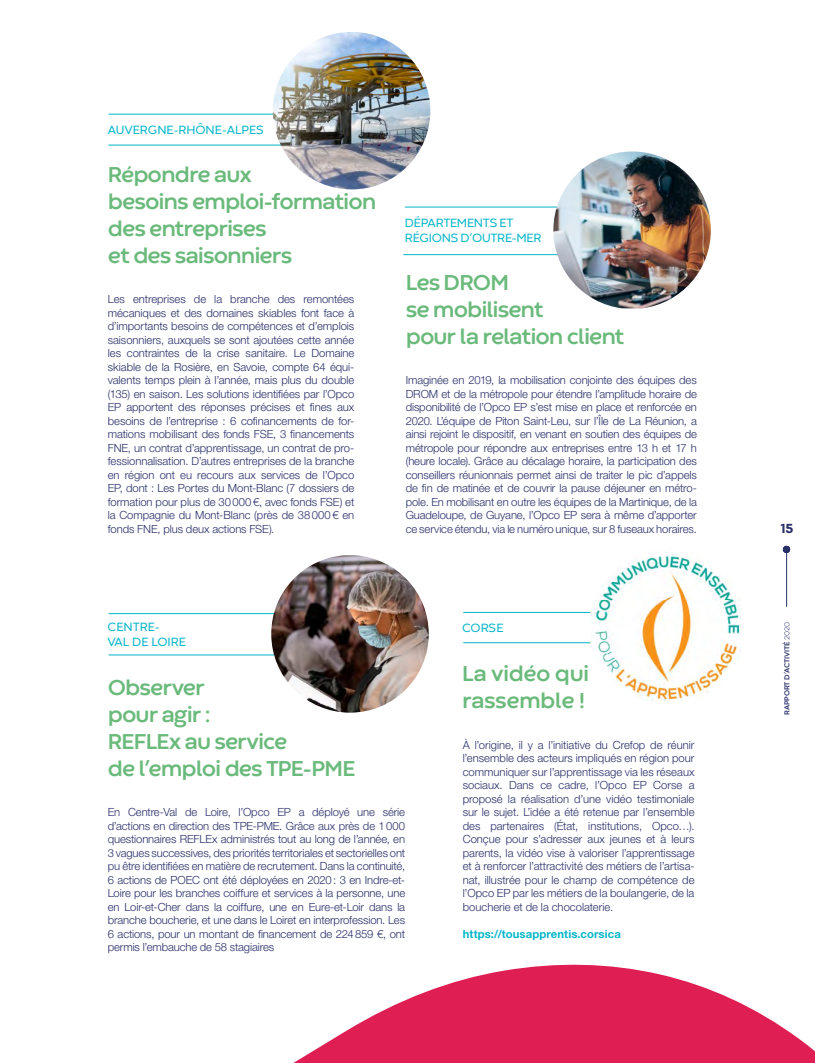
<style>
.page{position:relative;width:815px;height:1063px;background:#fff}
.page>*{position:absolute;margin:0;border:0;box-sizing:border-box;transform-origin:0 0}
.t1{font:700 22.5px/27px "Codec Warm";letter-spacing:-.04em;color:#6aba7b}
.t2{font:700 22.5px/27px "Codec Warm";letter-spacing:-.02em;color:#6aba7b}
.t3{font:800 13.75px "Codec Warm";color:#292f69}
.t4{font:12.5px/15px "Codec Warm";letter-spacing:-.005em;color:#00b5c8}
.t5{font:300 11.25px/13.5px "Helvetica Neue LT Std";letter-spacing:-.005em;color:#292f69;text-align:justify}
.t6{font:700 11.25px "Helvetica Neue LT Std";letter-spacing:.01em;color:#00b5c8}
.t7{font:700 7.5px "Codec Warm";letter-spacing:-.01em;color:#292f69}
.s1{font-weight:300}
</style>
<div class="page">
<svg style="left:293px;top:964px;width:522px;height:99px;fill:#df1f54"></svg>
<div style="left:783px;top:546px;width:7px;height:7px;background:#292f69;border-radius:50%"></div>
<hr style="left:786px;top:550px;width:1px;height:57px;background:#292f69">
<hr style="left:405px;top:207px;width:208px;height:1px;background:#00b5c8">
<hr style="left:463px;top:612px;width:247px;height:1px;background:#00b5c8">
<hr style="left:463px;top:642px;width:247px;height:1px;background:#00b5c8">
<img style="left:589px;top:548px;width:157px;height:158px;border-radius:79px">
<hr style="left:403px;top:254px;width:200px;height:1px;background:#00b5c8">
<img style="left:553px;top:151px;width:158px;height:157px">
<hr style="left:108px;top:114px;width:226px;height:1px;background:#00b5c8">
<hr style="left:108px;top:145px;width:223px;height:1px;background:#00b5c8">
<img style="left:273px;top:32px;width:157px;height:157px;border-radius:79px">
<hr style="left:109px;top:613px;width:247px;height:1px;background:#00b5c8">
<hr style="left:109px;top:655px;width:247px;height:1px;background:#00b5c8">
<img style="left:271px;top:555px;width:158px;height:158px;border-radius:77px">
<p class="t4" style="left:108px;top:123px;width:158px">AUVERGNE-RHÔNE-ALPES</p>
<h1 class="t1" style="left:108px;top:162px;width:270px">Répondre aux<br>besoins emploi-formation des entreprises<br>et des saisonniers</h1>
<p class="t5" style="left:108px;top:292px;width:248px">Les entreprises de la branche des remontées mécaniques et des domaines skiables font face à d’importants besoins de compétences et d’emplois saisonniers, auxquels se sont ajoutées cette année les contraintes de la crise sanitaire. Le Domaine skiable de la Rosière, en Savoie, compte 64 équi&shy;valents temps plein à l’année, mais plus du double (135) en saison. Les solutions identifiées par l’Opco EP apportent des réponses précises et fines aux besoins de l’entreprise : 6 cofinancements de for&shy;mations mobilisant des fonds FSE, 3 financements FNE, un contrat d’apprentissage, un contrat de pro&shy;fessionnalisation. D’autres entreprises de la branche en région ont eu recours aux services de l’Opco EP, dont : Les Portes du Mont-Blanc (7 dossiers de formation pour plus de 30 000 €, avec fonds FSE) et la Compagnie du Mont-Blanc (près de 38 000 € en fonds FNE, plus deux actions FSE).</p>
<p class="t4" style="left:405px;top:216px;width:138px">DÉPARTEMENTS ET<br>RÉGIONS D’OUTRE-MER</p>
<h1 class="t1" style="left:406px;top:270px;width:220px">Les DROM<br>se mobilisent<br>pour la relation client</h1>
<p class="t5" style="left:406px;top:373px;width:293px">Imaginée en 2019, la mobilisation conjointe des équipes des DROM et de la métropole pour étendre l’amplitude horaire de disponibilité de l’Opco EP s’est mise en place et renforcée en 2020. L’équipe de Piton Saint-Leu, sur l’Île de La Réunion, a ainsi rejoint le dispositif, en venant en soutien des équipes de métropole pour répondre aux entreprises entre 13 h et 17 h (heure locale). Grâce au décalage horaire, la participation des conseillers réunionnais permet ainsi de traiter le pic d’appels de fin de matinée et de couvrir la pause déjeuner en métro&shy;pole. En mobilisant en outre les équipes de la Martinique, de la Guadeloupe, de Guyane, l’Opco EP sera à même d’apporter ce service étendu, via le numéro unique, sur 8 fuseaux horaires.</p>
<p class="t4" style="left:107px;top:620px;width:80px">CENTRE-<br>VAL DE LOIRE</p>
<p class="t4" style="left:462px;top:621px;width:43px">CORSE</p>
<h1 class="t1" style="left:108px;top:675px;width:249px">Observer<br>pour agir :<br>REFLEx au service<br>de l’emploi des TPE-PME</h1>
<p class="t5" style="left:108px;top:805px;width:299px">En Centre-Val de Loire, l’Opco EP a déployé une série d’actions en direction des TPE-PME. Grâce aux près de 1000 questionnaires REFLEx administrés tout au long de l’année, en 3 vagues successives, des priorités territoriales et sectorielles ont pu être identifiées en matière de recrutement. Dans la continuité, 6 actions de POEC ont été déployées en 2020: 3 en Indre-et-Loire pour les branches coiffure et services à la personne, une en Loir-et-Cher dans la coiffure, une en Eure-et-Loir dans la branche boucherie, et une dans le Loiret en interprofession. Les 6 actions, pour un montant de financement de 224859 €, ont permis l’embauche de 58 stagiaires</p>
<h1 class="t2" style="left:462px;top:662px;width:129px">La vidéo qui rassemble !</h1>
<p class="t5" style="left:463px;top:738px;width:233px">À l’origine, il y a l’initiative du Crefop de réunir l’ensemble des acteurs impliqués en région pour communiquer sur l’apprentissage via les réseaux sociaux. Dans ce cadre, l’Opco EP Corse a proposé la réalisation d’une vidéo testimoniale sur le sujet. L’idée a été retenue par l’ensemble des partenaires (État, institutions, Opco…).<br>Conçue pour s’adresser aux jeunes et à leurs parents, la vidéo vise à valoriser l’apprentissage et à renforcer l’attractivité des métiers de l’artisa&shy;nat, illustrée pour le champ de compétence de l’Opco EP par les métiers de la boulangerie, de la boucherie et de la chocolaterie.</p>
<p class="t6" style="left:463px;top:927px;width:160px">https://tousapprentis.corsica</p>
<p class="t3" style="left:780px;top:519px;width:15px">15</p>
<p class="t7" style="left:782px;top:715px;width:95px;rotate:-90deg">RAPPORT D’ACTIVITÉ <span class="s1">2020</span></p>
</div>
